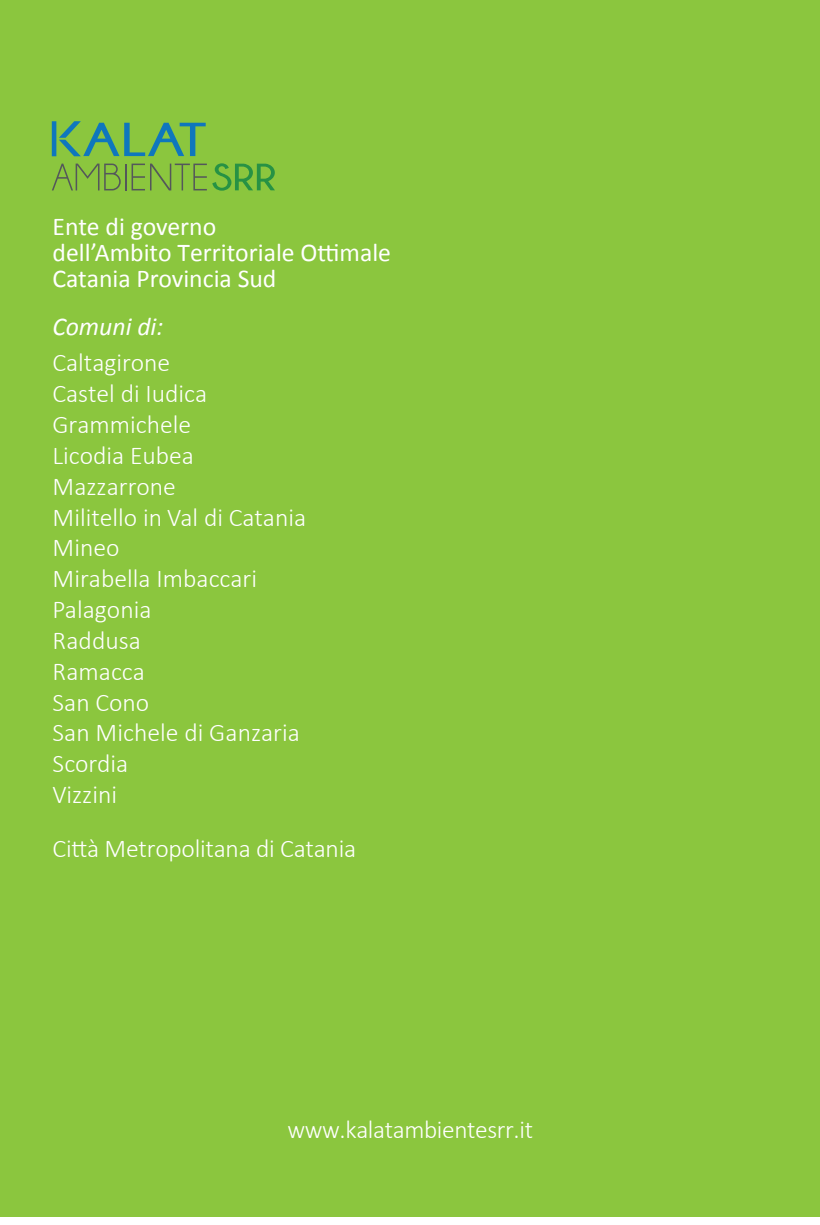
<style>
.page{position:relative;width:820px;height:1225px;background:#fff}
.page>*{position:absolute;margin:0;border:0;box-sizing:border-box;transform-origin:0 0}
.t1{font:300 25.6px/30.8px "Calibri";color:#fff}
.t2{font:25.6px/26px "Calibri";color:#fff}
.t3{font:italic 25.6px "Calibri";color:#fff}
.t4{font:300 25.4px "Calibri";letter-spacing:-.015em;color:#fff}
</style>
<div class="page">
<div style="left:0;top:0;width:819px;height:1216px;background:#8bc63e"></div>
<svg style="left:52px;top:121px;width:153px;height:35px"></svg>
<svg style="left:52px;top:163px;width:223px;height:28px"></svg>
<p class="t2" style="left:52px;top:212px;width:340px">Ente di governo<br>dell’Ambito Territoriale Ottimale<br>Catania Provincia Sud</p>
<p class="t3" style="left:53px;top:311px;width:112px">Comuni di:</p>
<p class="t1" style="left:52px;top:347px;width:255px">Caltagirone<br>Castel di Iudica<br>Grammichele<br>Licodia Eubea<br>Mazzarrone<br>Militello in Val di Catania<br>Mineo<br>Mirabella Imbaccari<br>Palagonia<br>Raddusa<br>Ramacca<br>San Cono<br>San Michele di Ganzaria<br>Scordia<br>Vizzini</p>
<p class="t1" style="left:53px;top:832px;width:305px">Città Metropolitana di Catania</p>
<p class="t4" style="left:287px;top:1114px;width:247px">www.kalatambientesrr.it</p>
</div>
